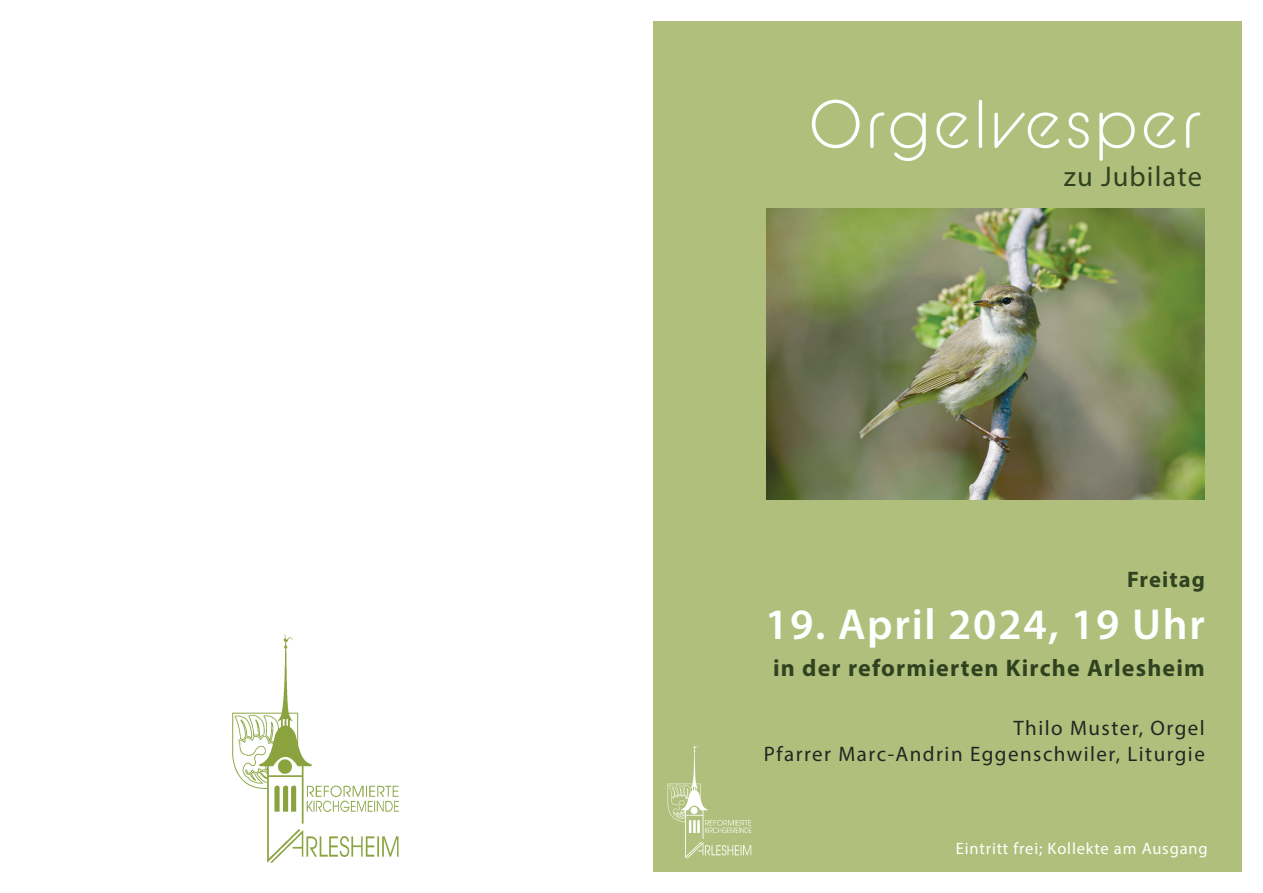
<style>
.page{position:relative;width:1263px;height:893px;background:#fff}
.page>*{position:absolute;margin:0;border:0;box-sizing:border-box;transform-origin:0 0}
.t1{font:67.5px "BC Alphapipe L";letter-spacing:.04em;color:#fff}
.t2{font:600 43.5px "Myriad Pro";letter-spacing:.04em;color:#fff}
.t3{font:28.5px "Myriad Pro";letter-spacing:.04em;color:#314220}
.t4{font:700 24px "Myriad Pro";letter-spacing:.05em;color:#314220}
.t5{font:700 22.5px "Myriad Pro";letter-spacing:.05em;color:#314220}
.t6{font:21px "Myriad Pro";letter-spacing:.07em;color:#222623}
.t7{font:16.5px "Myriad Pro";letter-spacing:.05em;color:#fff}
</style>
<div class="page">
<div style="left:653px;top:21px;width:589px;height:851px;background:#b0c07c"></div>
<img style="left:767px;top:209px;width:438px;height:290px">
<img style="left:668px;top:745px;width:84px;height:114px">
<img style="left:232px;top:634px;width:167px;height:229px">
<p class="t1" style="left:808px;top:82px;width:395px">Orgelvesper</p>
<p class="t3" style="left:1064px;top:159px;width:140px">zu Jubilate</p>
<p class="t5" style="left:1127px;top:564px;width:79px">Freitag</p>
<p class="t2" style="left:765px;top:597px;width:441px">19. April 2024, 19 Uhr</p>
<p class="t4" style="left:773px;top:652px;width:433px">in der reformierten Kirche Arlesheim</p>
<p class="t6" style="left:1013px;top:715px;width:193px">Thilo Muster, Orgel</p>
<p class="t6" style="left:764px;top:741px;width:442px">Pfarrer Marc-Andrin Eggenschwiler, Liturgie</p>
<p class="t7" style="left:956px;top:839px;width:253px">Eintritt frei; Kollekte am Ausgang</p>
</div>
